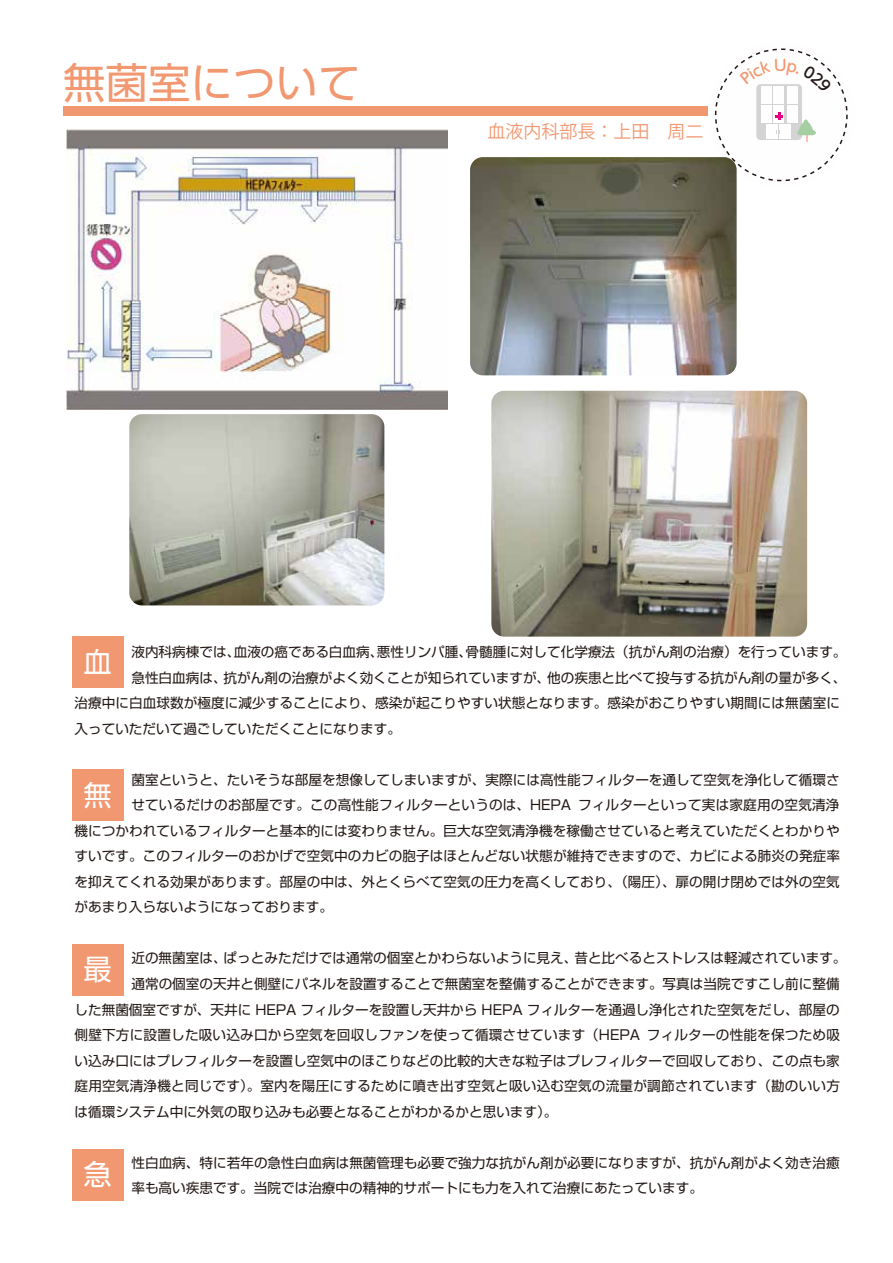
<style>
.page{position:relative;width:893px;height:1263px;background:#fff}
.page>*{position:absolute;margin:0;border:0;box-sizing:border-box;transform-origin:0 0}
.t1{font:42.45px "UD Shin Go Pro";color:#f29871}
.t2{font:28.35px "Shin Go Pro";color:#fff}
.t3{font:18px "Koz Go Pr 6 N";color:#f29871}
.t4{font:13.65px/25.5px "Shin Go Pro";color:#221815}
</style>
<div class="page">
<div style="left:63px;top:106px;width:645px;height:10px;background:#f29871"></div>
<div style="left:73px;top:637px;width:51px;height:51px;background:#f29871"></div>
<div style="left:73px;top:769px;width:51px;height:52px;background:#f29871"></div>
<div style="left:73px;top:944px;width:51px;height:52px;background:#f29871"></div>
<div style="left:73px;top:1149px;width:51px;height:51px;background:#f29871"></div>
<div style="left:756px;top:84px;width:46px;height:56px;background:#d5d4d5;border-radius:4px"></div>
<div style="left:761px;top:87px;width:11px;height:17px;background:#fffefe"></div>
<div style="left:773px;top:87px;width:11px;height:17px;background:#fffefe"></div>
<div style="left:787px;top:87px;width:10px;height:17px;background:#fffefe"></div>
<div style="left:761px;top:105px;width:11px;height:17px;background:#fffefe"></div>
<div style="left:773px;top:105px;width:11px;height:17px;background:#fffefe"></div>
<div style="left:787px;top:105px;width:10px;height:17px;background:#fffefe"></div>
<svg style="left:766px;top:112px;width:50px;height:29px"></svg>
<img style="left:67px;top:130px;width:380px;height:280px">
<img style="left:470px;top:157px;width:267px;height:218px">
<img style="left:491px;top:391px;width:316px;height:246px">
<img style="left:129px;top:414px;width:255px;height:191px">
<svg style="left:740px;top:59px;width:91px;height:34px"></svg>
<h1 class="t1" style="left:63px;top:48px;width:299px">無菌室について</h1>
<h3 class="t3" style="left:488px;top:121px;width:217px">血液内科部長：上田　周二</h3>
<p class="t4" style="left:131px;top:638px;width:717px">液内科病棟では、血液の癌である白血病、悪性リンパ腫、骨髄腫に対して化学療法（抗がん剤の治療）を行っています。</p>
<p class="t4" style="left:131px;top:663px;width:717px">急性白血病は、抗がん剤の治療がよく効くことが知られていますが、他の疾患と比べて投与する抗がん剤の量が多く、</p>
<p class="t4" style="left:75px;top:689px;width:767px">治療中に白血球数が極度に減少することにより、感染が起こりやすい状態となります。感染がおこりやすい期間には無菌室に</p>
<p class="t4" style="left:75px;top:714px;width:328px">入っていただいて過ごしていただくことになります。</p>
<p class="t4" style="left:131px;top:765px;width:710px">菌室というと、たいそうな部屋を想像してしまいますが、実際には高性能フィルターを通して空気を浄化して循環さ</p>
<p class="t4" style="left:131px;top:791px;width:710px">せているだけのお部屋です。この高性能フィルターというのは、HEPA フィルターといって実は家庭用の空気清浄</p>
<p class="t4" style="left:75px;top:816px;width:767px">機につかわれているフィルターと基本的には変わりません。巨大な空気清浄機を稼働させていると考えていただくとわかりや</p>
<p class="t4" style="left:75px;top:842px;width:767px">すいです。このフィルターのおかげで空気中のカビの胞子はほとんどない状態が維持できますので、カビによる肺炎の発症率</p>
<p class="t4" style="left:75px;top:867px;width:767px">を抑えてくれる効果があります。部屋の中は、外とくらべて空気の圧力を高くしており、（陽圧）、扉の開け閉めでは外の空気</p>
<p class="t4" style="left:75px;top:893px;width:260px">があまり入らないようになっております。</p>
<p class="t4" style="left:131px;top:944px;width:717px">近の無菌室は、ぱっとみただけでは通常の個室とかわらないように見え、昔と比べるとストレスは軽減されています。</p>
<p class="t4" style="left:131px;top:969px;width:710px">通常の個室の天井と側壁にパネルを設置することで無菌室を整備することができます。写真は当院ですこし前に整備</p>
<p class="t4" style="left:75px;top:995px;width:767px">した無菌個室ですが、天井に HEPA フィルターを設置し天井から HEPA フィルターを通過し浄化された空気をだし、部屋の</p>
<p class="t4" style="left:75px;top:1020px;width:767px">側壁下方に設置した吸い込み口から空気を回収しファンを使って循環させています（HEPA フィルターの性能を保つため吸</p>
<p class="t4" style="left:75px;top:1046px;width:767px">い込み口にはプレフィルターを設置し空気中のほこりなどの比較的大きな粒子はプレフィルターで回収しており、この点も家</p>
<p class="t4" style="left:75px;top:1071px;width:767px">庭用空気清浄機と同じです）。室内を陽圧にするために噴き出す空気と吸い込む空気の流量が調節されています（勘のいい方</p>
<p class="t4" style="left:75px;top:1097px;width:485px">は循環システム中に外気の取り込みも必要となることがわかるかと思います）。</p>
<p class="t4" style="left:131px;top:1148px;width:710px">性白血病、特に若年の急性白血病は無菌管理も必要で強力な抗がん剤が必要になりますが、抗がん剤がよく効き治癒率も高い疾患です。当院では治療中の精神的サポートにも力を入れて治療にあたっています。　</p>
<h2 class="t2" style="left:83px;top:639px;width:30px">血</h2>
<h2 class="t2" style="left:83px;top:771px;width:30px">無</h2>
<h2 class="t2" style="left:83px;top:946px;width:30px">最</h2>
<h2 class="t2" style="left:83px;top:1151px;width:30px">急</h2>
</div>
